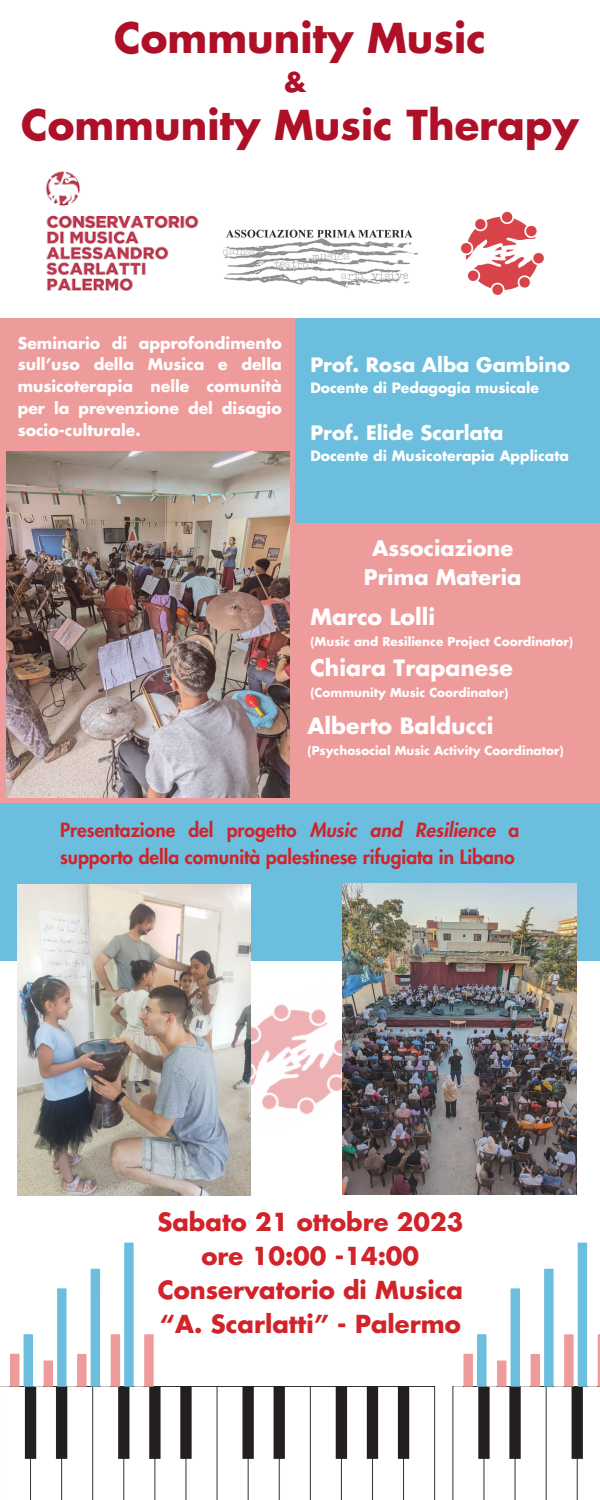
<style>
.page{position:relative;width:600px;height:1500px;background:#fff}
.page>*{position:absolute;margin:0;border:0;box-sizing:border-box;transform-origin:0 0}
.t1{font:700 40.3px "Futura LT Pro";color:#ae1028}
.t2{font:700 26.3px "Futura LT Pro";color:#ae1028}
.t3{font:700 24.3px "Futura LT Pro";color:#d1232a}
.t4{font:700 22px "Futura LT Pro";color:#fff}
.t5{font:700 21px "Futura LT Pro";color:#fff}
.t6{font:700 19.5px "Futura LT Pro";color:#fff}
.t7{font:800 19.2px/26.2px "Futura LT Pro";color:#d1232a}
.t8{font:700 15.7px/21.8px "Futura LT Pro";color:#fff;text-align:justify}
.t9{font:700 14px "Futura LT Pro";color:#fff}
.t10{font:700 12px "Futura LT Pro";color:#fff}
.s1{font-style:italic}
</style>
<div class="page">
<div style="left:0;top:318px;width:310px;height:258px;background:#ee9c9b"></div>
<img style="left:250px;top:983px;width:92px;height:153px">
<div style="left:0;top:797px;width:600px;height:164px;background:#6bbede"></div>
<div style="left:0;top:522px;width:600px;height:281px;background:#ee9c9b"></div>
<div style="left:295px;top:318px;width:305px;height:204px;background:#6bbede"></div>
<img style="left:24px;top:1387px;width:559px;height:113px">
<svg style="left:0;top:1243px;width:154px;height:144px"></svg>
<svg style="left:453px;top:1243px;width:144px;height:144px"></svg>
<hr style="left:598px;top:1334px;width:2px;height:53px;background:#ee9c9b">
<img style="left:46px;top:171px;width:153px;height:120px">
<img style="left:342px;top:883px;width:234px;height:312px">
<img style="left:7px;top:452px;width:283px;height:345px">
<img style="left:222px;top:229px;width:196px;height:59px">
<img style="left:461px;top:211px;width:83px;height:84px">
<img style="left:18px;top:885px;width:232px;height:310px">
<p class="t1" style="left:114px;top:20px;width:373px">Community Music</p>
<p class="t2" style="left:284px;top:71px;width:24px">&amp;</p>
<p class="t1" style="left:21px;top:106px;width:559px">Community Music Therapy</p>
<p class="t8" style="left:18px;top:333px;width:266px">Seminario di approfondimento sull’uso della Musica e della musicoterapia nelle comunità per la prevenzione del disagio socio-culturale.</p>
<p class="t6" style="left:310px;top:356px;width:261px">Prof. Rosa Alba Gambino</p>
<p class="t9" style="left:310px;top:382px;width:230px">Docente di Pedagogia musicale</p>
<p class="t6" style="left:310px;top:424px;width:195px">Prof. Elide Scarlata</p>
<p class="t9" style="left:310px;top:450px;width:260px">Docente di Musicoterapia Applicata</p>
<p class="t5" style="left:372px;top:538px;width:143px">Associazione</p>
<p class="t5" style="left:364px;top:568px;width:159px">Prima Materia</p>
<p class="t4" style="left:310px;top:607px;width:126px">Marco Lolli</p>
<p class="t10" style="left:310px;top:636px;width:264px">(Music and Resilience Project Coordinator)</p>
<p class="t4" style="left:310px;top:658px;width:204px">Chiara Trapanese</p>
<p class="t10" style="left:310px;top:687px;width:200px">(Community Music Coordinator)</p>
<p class="t4" style="left:307px;top:716px;width:188px">Alberto Balducci</p>
<p class="t10" style="left:307px;top:745px;width:258px">(Psychosocial Music Activity Coordinator)</p>
<p class="t7" style="left:60px;top:818px;width:461px">Presentazione del progetto <span class="s1">Music and Resilience</span> a supporto della comunità palestinese rifugiata in Libano</p>
<p class="t3" style="left:157px;top:1211px;width:307px">Sabato 21 ottobre 2023</p>
<p class="t3" style="left:202px;top:1245px;width:219px">ore 10:00 -14:00</p>
<p class="t3" style="left:158px;top:1279px;width:307px">Conservatorio di Musica</p>
<p class="t3" style="left:160px;top:1313px;width:302px">“A. Scarlatti” - Palermo</p>
</div>
